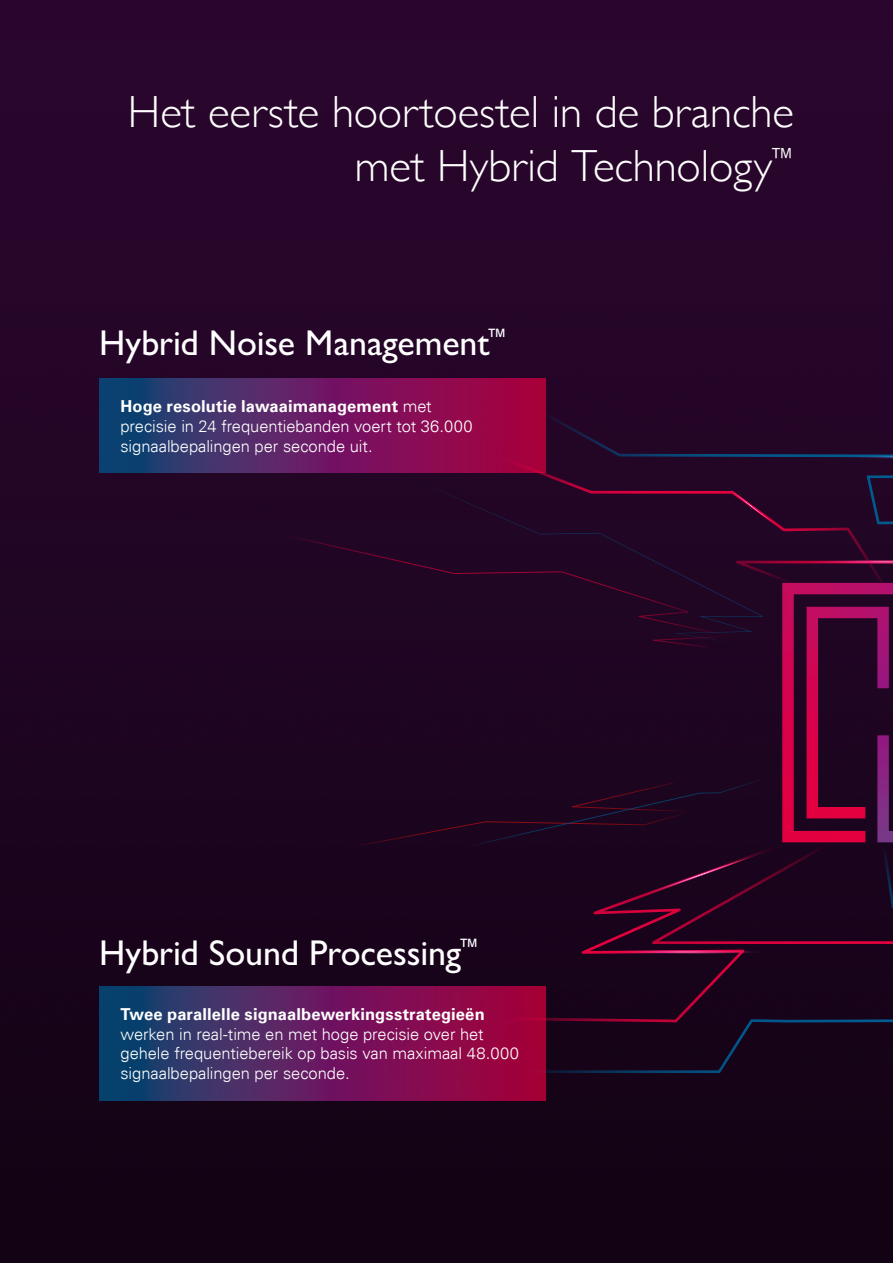
<style>
.page{position:relative;width:893px;height:1263px;background:#fff}
.page>*{position:absolute;margin:0;border:0;box-sizing:border-box;transform-origin:0 0}
.t1{font:300 45px/54px "Gill Sans";color:#fff;text-align:right}
.t2{font:500 36px "Gill Sans MT Pro";letter-spacing:-.005em;color:#fff}
.t3{font:300 16.5px/19.8px "Univers Com 45";letter-spacing:-.005em;color:#fff}
.t4{font:700 16.5px "Univers Com 65";letter-spacing:.005em;color:#fff}
.s1{font-family:"Univers Com 45";font-weight:300}
</style>
<div class="page">
<img style="left:0;top:0;width:893px;height:1263px">
<svg style="left:546px;top:1019px;width:347px;height:54px;background:#14061d"></svg>
<div style="left:495px;top:955px;width:294px;height:77px;background:#17031a"></div>
<svg style="left:890px;top:475px;width:3px;height:49px"></svg>
<div style="left:546px;top:407px;width:347px;height:53px;background:#240527"></div>
<svg style="left:546px;top:455px;width:344px;height:103px;background:#22082a"></svg>
<svg style="left:762px;top:477px;width:28px;height:59px;background:#2c0526"></svg>
<div style="left:280px;top:534px;width:119px;height:113px;background:#210624"></div>
<div style="left:399px;top:473px;width:363px;height:85px;background:#220525"></div>
<svg style="left:352px;top:558px;width:541px;height:397px;background:#280523"></svg>
<svg style="left:99px;top:379px;width:447px;height:94px;background:#651e5e"></svg>
<svg style="left:99px;top:986px;width:447px;height:114px;background:#611d5a"></svg>
<h1 class="t1" style="left:128px;top:83px;width:668px">Het eerste hoortoestel in de branche met Hybrid Technology<sup>™</sup></h1>
<h2 class="t2" style="left:99px;top:322px;width:409px">Hybrid Noise Management<sup>™</sup></h2>
<p class="t4" style="left:121px;top:396px;width:313px">Hoge resolutie lawaaimanagement <span class="s1">met</span></p>
<p class="t3" style="left:121px;top:416px;width:354px">precisie in 24 frequentiebanden voert tot 36.000 signaalbepalingen per seconde uit.</p>
<h2 class="t2" style="left:99px;top:932px;width:381px">Hybrid Sound Processing<sup>™</sup></h2>
<p class="t4" style="left:121px;top:1004px;width:366px">Twee parallelle signaalbewerkingsstrategieën</p>
<p class="t3" style="left:121px;top:1024px;width:400px">werken in real-time en met hoge precisie over het gehele frequentiebereik op basis van maximaal 48.000 signaalbepalingen per seconde.</p>
</div>
